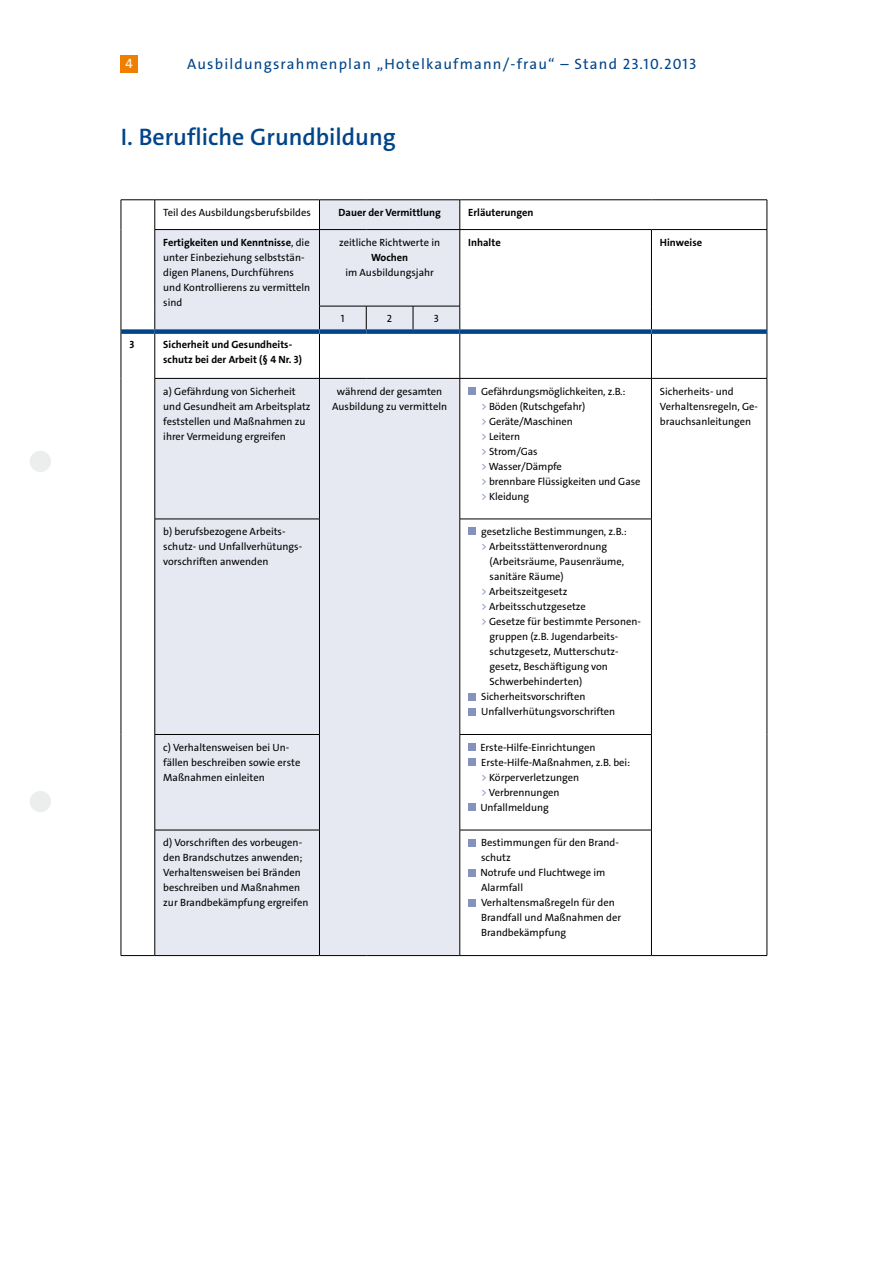
<style>
.page{position:relative;width:893px;height:1263px;background:#fff}
.page>*{position:absolute;margin:0;border:0;box-sizing:border-box;transform-origin:0 0}
.t1{font:600 24px "The Sans Os F";color:#004489}
.t2{font:15px "The Sans Os F";letter-spacing:.08em;color:#004489}
.t3{font:13.5px "The Sans Os F";color:#fff}
.t4{font:10.5px/15px "The Sans Os F";color:#000}
.t5{font:700 10.5px/15px "The Sans Os F";color:#000}
.s1{font-weight:700}
.s2{color:#8493be}
</style>
<div class="page">
<div style="left:30px;top:451px;width:21px;height:21px;background:#eceded;border-radius:50%"></div>
<div style="left:30px;top:791px;width:21px;height:21px;background:#eceded;border-radius:50%"></div>
<div style="left:121px;top:55px;width:17px;height:17px;background:#ee7f00"></div>
<svg style="left:156px;top:334px;width:304px;height:621px;background:#e6e8f2"></svg>
<hr style="left:121px;top:200px;width:34px;height:1px;background:#000">
<hr style="left:121px;top:200px;width:1px;height:30px;background:#000">
<hr style="left:460px;top:200px;width:191px;height:1px;background:#000">
<hr style="left:651px;top:200px;width:116px;height:1px;background:#000">
<svg style="left:767px;top:200px;width:1px;height:29px"></svg>
<hr style="left:121px;top:230px;width:1px;height:76px;background:#000">
<hr style="left:460px;top:229px;width:191px;height:1px;background:#000">
<hr style="left:651px;top:229px;width:116px;height:1px;background:#000">
<hr style="left:651px;top:230px;width:1px;height:76px;background:#000">
<hr style="left:767px;top:230px;width:1px;height:76px;background:#000">
<svg style="left:121px;top:306px;width:1px;height:23px"></svg>
<svg style="left:155px;top:200px;width:306px;height:129px;background:#e4e5ee"></svg>
<svg style="left:651px;top:306px;width:1px;height:23px"></svg>
<svg style="left:767px;top:306px;width:1px;height:26px"></svg>
<hr style="left:121px;top:332px;width:1px;height:46px;background:#000">
<hr style="left:155px;top:334px;width:1px;height:44px;background:#000">
<hr style="left:319px;top:334px;width:1px;height:44px;background:#000">
<hr style="left:460px;top:334px;width:1px;height:44px;background:#000">
<hr style="left:651px;top:334px;width:1px;height:44px;background:#000">
<hr style="left:767px;top:332px;width:1px;height:46px;background:#000">
<hr style="left:121px;top:378px;width:1px;height:141px;background:#000">
<hr style="left:121px;top:519px;width:1px;height:215px;background:#000">
<hr style="left:121px;top:734px;width:1px;height:96px;background:#000">
<hr style="left:121px;top:830px;width:1px;height:125px;background:#000">
<hr style="left:155px;top:378px;width:164px;height:1px;background:#000">
<hr style="left:155px;top:379px;width:1px;height:140px;background:#000">
<hr style="left:319px;top:378px;width:47px;height:1px;background:#000">
<hr style="left:319px;top:379px;width:1px;height:140px;background:#000">
<hr style="left:366px;top:378px;width:47px;height:1px;background:#000">
<hr style="left:413px;top:378px;width:47px;height:1px;background:#000">
<hr style="left:319px;top:955px;width:47px;height:1px;background:#000">
<hr style="left:366px;top:955px;width:47px;height:1px;background:#000">
<hr style="left:413px;top:955px;width:47px;height:1px;background:#000">
<hr style="left:460px;top:378px;width:191px;height:1px;background:#000">
<hr style="left:460px;top:379px;width:1px;height:140px;background:#000">
<hr style="left:651px;top:378px;width:116px;height:1px;background:#000">
<hr style="left:651px;top:379px;width:1px;height:140px;background:#000">
<hr style="left:767px;top:379px;width:1px;height:140px;background:#000">
<hr style="left:155px;top:519px;width:165px;height:1px;background:#000">
<hr style="left:155px;top:519px;width:1px;height:215px;background:#000">
<hr style="left:319px;top:519px;width:1px;height:215px;background:#000">
<hr style="left:460px;top:519px;width:192px;height:1px;background:#000">
<hr style="left:460px;top:519px;width:1px;height:215px;background:#000">
<hr style="left:651px;top:519px;width:1px;height:215px;background:#000">
<hr style="left:767px;top:519px;width:1px;height:215px;background:#000">
<hr style="left:155px;top:734px;width:165px;height:1px;background:#000">
<hr style="left:155px;top:735px;width:1px;height:95px;background:#000">
<hr style="left:319px;top:735px;width:1px;height:95px;background:#000">
<hr style="left:460px;top:734px;width:192px;height:1px;background:#000">
<hr style="left:460px;top:735px;width:1px;height:95px;background:#000">
<hr style="left:651px;top:735px;width:1px;height:95px;background:#000">
<hr style="left:767px;top:734px;width:1px;height:96px;background:#000">
<hr style="left:155px;top:830px;width:165px;height:1px;background:#000">
<hr style="left:155px;top:830px;width:1px;height:125px;background:#000">
<hr style="left:319px;top:830px;width:1px;height:125px;background:#000">
<hr style="left:460px;top:830px;width:192px;height:1px;background:#000">
<hr style="left:460px;top:830px;width:1px;height:125px;background:#000">
<hr style="left:651px;top:830px;width:1px;height:125px;background:#000">
<hr style="left:767px;top:830px;width:1px;height:125px;background:#000">
<hr style="left:121px;top:955px;width:34px;height:1px;background:#000">
<hr style="left:155px;top:955px;width:164px;height:1px;background:#000">
<hr style="left:460px;top:955px;width:191px;height:1px;background:#000">
<hr style="left:651px;top:955px;width:116px;height:1px;background:#000">
<div style="left:460px;top:329px;width:191px;height:5px;background:#004489"></div>
<div style="left:651px;top:329px;width:116px;height:5px;background:#004489"></div>
<div style="left:121px;top:329px;width:34px;height:5px;background:#004489"></div>
<div style="left:155px;top:329px;width:164px;height:5px;background:#004489"></div>
<div style="left:319px;top:329px;width:47px;height:5px;background:#004489"></div>
<div style="left:366px;top:329px;width:47px;height:5px;background:#004489"></div>
<div style="left:413px;top:329px;width:47px;height:5px;background:#004489"></div>
<div style="left:468px;top:387px;width:8px;height:8px;background:#8493be"></div>
<div style="left:468px;top:528px;width:8px;height:7px;background:#8493be"></div>
<div style="left:468px;top:693px;width:8px;height:7px;background:#8493be"></div>
<div style="left:468px;top:708px;width:8px;height:7px;background:#8493be"></div>
<div style="left:468px;top:743px;width:8px;height:8px;background:#8493be"></div>
<div style="left:468px;top:758px;width:8px;height:8px;background:#8493be"></div>
<div style="left:468px;top:803px;width:8px;height:8px;background:#8493be"></div>
<div style="left:468px;top:839px;width:8px;height:7px;background:#8493be"></div>
<div style="left:468px;top:869px;width:8px;height:7px;background:#8493be"></div>
<div style="left:468px;top:899px;width:8px;height:7px;background:#8493be"></div>
<p class="t3" style="left:126px;top:55px;width:9px">4</p>
<h2 class="t2" style="left:187px;top:55px;width:511px">Ausbildungsrahmenplan „Hotelkaufmann/-frau“ – Stand 23.10.2013</h2>
<h1 class="t1" style="left:121px;top:122px;width:277px">I. Berufliche Grundbildung</h1>
<p class="t4" style="left:163px;top:205px;width:149px">Teil des Ausbildungsberufsbildes</p>
<p class="t5" style="left:338px;top:205px;width:104px">Dauer der Vermittlung</p>
<p class="t5" style="left:468px;top:205px;width:67px">Erläuterungen</p>
<p class="t4" style="left:163px;top:235px;width:148px"><span class="s1">Fertigkeiten und Kenntnisse</span>, die unter Einbeziehung selbststän&shy;digen Planens, Durchführens und Kontrollierens zu vermitteln sind</p>
<p class="t4" style="left:339px;top:235px;width:102px">zeitliche Richtwerte in</p>
<p class="t5" style="left:468px;top:235px;width:34px">Inhalte</p>
<p class="t5" style="left:660px;top:235px;width:44px">Hinweise</p>
<p class="t5" style="left:371px;top:250px;width:39px">Wochen</p>
<p class="t4" style="left:345px;top:265px;width:90px">im Ausbildungsjahr</p>
<p class="t4" style="left:341px;top:311px;width:5px">1</p>
<p class="t4" style="left:387px;top:311px;width:7px">2</p>
<p class="t4" style="left:434px;top:311px;width:7px">3</p>
<p class="t5" style="left:129px;top:337px;width:6px">3</p>
<p class="t5" style="left:163px;top:337px;width:140px">Sicherheit und Gesundheits&shy;schutz bei der Arbeit (§ 4 Nr. 3)</p>
<p class="t4" style="left:163px;top:384px;width:149px">a) Gefährdung von Sicherheit und Gesundheit am Arbeitsplatz feststellen und Maßnahmen zu ihrer Vermeidung ergreifen</p>
<p class="t4" style="left:332px;top:384px;width:116px;text-align:center">während der gesamten<br>Ausbildung zu vermitteln</p>
<p class="t4" style="left:481px;top:384px;width:161px">Gefährdungsmöglichkeiten, z.B.:<br><span class="s2">&gt;</span> Böden (Rutschgefahr)<br><span class="s2">&gt;</span> Geräte/Maschinen<br><span class="s2">&gt;</span> Leitern<br><span class="s2">&gt;</span> Strom/Gas<br><span class="s2">&gt;</span> Wasser/Dämpfe<br><span class="s2">&gt;</span> brennbare Flüssigkeiten und Gase <span class="s2">&gt;</span> Kleidung</p>
<p class="t4" style="left:660px;top:384px;width:100px">Sicherheits- und<br>Verhaltensregeln, Ge&shy;brauchsanleitungen</p>
<p class="t4" style="left:163px;top:524px;width:140px">b) berufsbezogene Arbeits&shy;schutz- und Unfallverhütungs&shy;vorschriften anwenden</p>
<p class="t4" style="left:481px;top:524px;width:147px">gesetzliche Bestimmungen, z.B.: <span class="s2">&gt;</span> Arbeitsstättenverordnung</p>
<p class="t4" style="left:490px;top:554px;width:136px">(Arbeitsräume, Pausenräume,</p>
<p class="t4" style="left:490px;top:569px;width:76px">sanitäre Räume)</p>
<p class="t4" style="left:481px;top:584px;width:88px"><span class="s2">&gt;</span> Arbeitszeitgesetz</p>
<p class="t4" style="left:481px;top:599px;width:106px"><span class="s2">&gt;</span> Arbeitsschutzgesetze</p>
<p class="t4" style="left:481px;top:614px;width:161px"><span class="s2">&gt;</span> Gesetze für bestimmte Personen-</p>
<p class="t4" style="left:490px;top:629px;width:130px">gruppen (z.B. Jugendarbeits-</p>
<p class="t4" style="left:490px;top:644px;width:130px">schutzgesetz, Mutterschutz-</p>
<p class="t4" style="left:490px;top:659px;width:120px">gesetz, Beschäftigung von</p>
<p class="t4" style="left:490px;top:674px;width:94px">Schwerbehinderten)</p>
<p class="t4" style="left:481px;top:689px;width:106px">Sicherheitsvorschriften</p>
<p class="t4" style="left:481px;top:704px;width:136px">Unfallverhütungsvorschriften</p>
<p class="t4" style="left:163px;top:740px;width:139px">c) Verhaltensweisen bei Un&shy;fällen beschreiben sowie erste<br>Maßnahmen einleiten</p>
<p class="t4" style="left:480px;top:740px;width:151px">Erste-Hilfe-Einrichtungen<br>Erste-Hilfe-Maßnahmen, z.B. bei: <span class="s2">&gt;</span> Körperverletzungen<br><span class="s2">&gt;</span> Verbrennungen<br>Unfallmeldung</p>
<p class="t4" style="left:163px;top:835px;width:147px">d) Vorschriften des vorbeugen&shy;den Brandschutzes anwenden;<br>Verhaltensweisen bei Bränden beschreiben und Maßnahmen zur Brandbekämpfung ergreifen</p>
<p class="t4" style="left:480px;top:835px;width:142px">Bestimmungen für den Brand&shy;schutz<br>Notrufe und Fluchtwege im<br>Alarmfall<br>Verhaltensmaßregeln für den<br>Brandfall und Maßnahmen der<br>Brandbekämpfung</p>
</div>
